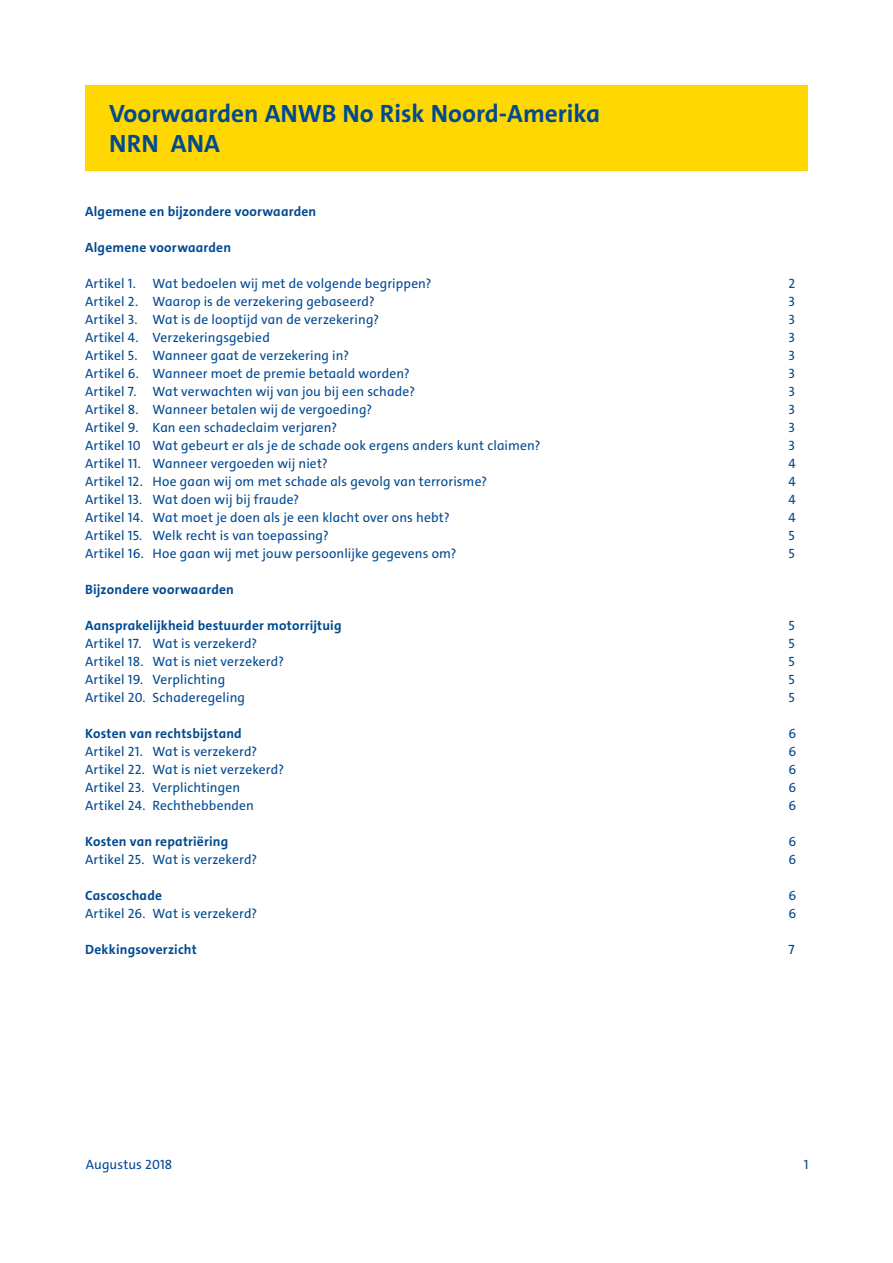
<style>
.page{position:relative;width:893px;height:1263px;background:#fff}
.page>*{position:absolute;margin:0;border:0;box-sizing:border-box;transform-origin:0 0}
.vast_kopje{font:700 25.2px "The Sans C4 s";color:#014a91}
.tekst{font:13.5px "The Sans C4 s";letter-spacing:.01em;color:#014a91}
.tekst-2{font:700 13.5px "The Sans C4 s";letter-spacing:.015em;color:#014a91}
</style>
<div class="page">
<div style="left:86px;top:85px;width:722px;height:86px;background:#ffd801"></div>
<p class="vast_kopje" style="left:109px;top:97px;width:493px">Voorwaarden ANWB No Risk Noord-Amerika</p>
<p class="vast_kopje" style="left:109px;top:128px;width:112px">NRN ANA</p>
<p class="tekst-2" style="left:85px;top:203px;width:233px">Algemene en bijzondere voorwaarden</p>
<p class="tekst-2" style="left:85px;top:239px;width:148px">Algemene voorwaarden</p>
<p class="tekst" style="left:85px;top:275px;width:348px">Artikel 1. Wat bedoelen wij met de volgende begrippen?</p>
<p class="tekst" style="left:789px;top:275px;width:8px">2</p>
<p class="tekst" style="left:85px;top:293px;width:291px">Artikel 2. Waarop is de verzekering gebaseerd?</p>
<p class="tekst" style="left:789px;top:293px;width:8px">3</p>
<p class="tekst" style="left:85px;top:311px;width:296px">Artikel 3. Wat is de looptijd van de verzekering?</p>
<p class="tekst" style="left:789px;top:311px;width:8px">3</p>
<p class="tekst" style="left:85px;top:329px;width:186px">Artikel 4. Verzekeringsgebied</p>
<p class="tekst" style="left:789px;top:329px;width:8px">3</p>
<p class="tekst" style="left:85px;top:347px;width:266px">Artikel 5. Wanneer gaat de verzekering in?</p>
<p class="tekst" style="left:789px;top:347px;width:8px">3</p>
<p class="tekst" style="left:85px;top:365px;width:326px">Artikel 6. Wanneer moet de premie betaald worden?</p>
<p class="tekst" style="left:789px;top:365px;width:8px">3</p>
<p class="tekst" style="left:85px;top:383px;width:332px">Artikel 7. Wat verwachten wij van jou bij een schade?</p>
<p class="tekst" style="left:789px;top:383px;width:8px">3</p>
<p class="tekst" style="left:85px;top:401px;width:289px">Artikel 8. Wanneer betalen wij de vergoeding?</p>
<p class="tekst" style="left:789px;top:401px;width:8px">3</p>
<p class="tekst" style="left:85px;top:419px;width:254px">Artikel 9. Kan een schadeclaim verjaren?</p>
<p class="tekst" style="left:789px;top:419px;width:8px">3</p>
<p class="tekst" style="left:85px;top:437px;width:457px">Artikel 10 Wat gebeurt er als je de schade ook ergens anders kunt claimen?</p>
<p class="tekst" style="left:789px;top:437px;width:8px">3</p>
<p class="tekst" style="left:85px;top:455px;width:244px">Artikel 11. Wanneer vergoeden wij niet?</p>
<p class="tekst" style="left:789px;top:455px;width:9px">4</p>
<p class="tekst" style="left:85px;top:473px;width:404px">Artikel 12. Hoe gaan wij om met schade als gevolg van terrorisme?</p>
<p class="tekst" style="left:789px;top:473px;width:9px">4</p>
<p class="tekst" style="left:85px;top:491px;width:216px">Artikel 13. Wat doen wij bij fraude?</p>
<p class="tekst" style="left:789px;top:491px;width:9px">4</p>
<p class="tekst" style="left:85px;top:509px;width:366px">Artikel 14. Wat moet je doen als je een klacht over ons hebt?</p>
<p class="tekst" style="left:789px;top:509px;width:9px">4</p>
<p class="tekst" style="left:85px;top:527px;width:245px">Artikel 15. Welk recht is van toepassing?</p>
<p class="tekst" style="left:789px;top:527px;width:8px">5</p>
<p class="tekst" style="left:85px;top:545px;width:373px">Artikel 16. Hoe gaan wij met jouw persoonlijke gegevens om?</p>
<p class="tekst" style="left:789px;top:545px;width:8px">5</p>
<p class="tekst-2" style="left:85px;top:581px;width:150px">Bijzondere voorwaarden</p>
<p class="tekst-2" style="left:85px;top:617px;width:258px">Aansprakelijkheid bestuurder motorrijtuig</p>
<p class="tekst" style="left:789px;top:617px;width:8px">5</p>
<p class="tekst" style="left:85px;top:635px;width:174px">Artikel 17. Wat is verzekerd?</p>
<p class="tekst" style="left:789px;top:635px;width:8px">5</p>
<p class="tekst" style="left:85px;top:653px;width:201px">Artikel 18. Wat is niet verzekerd?</p>
<p class="tekst" style="left:789px;top:653px;width:8px">5</p>
<p class="tekst" style="left:85px;top:671px;width:142px">Artikel 19. Verplichting</p>
<p class="tekst" style="left:789px;top:671px;width:8px">5</p>
<p class="tekst" style="left:85px;top:689px;width:162px">Artikel 20. Schaderegeling</p>
<p class="tekst" style="left:789px;top:689px;width:8px">5</p>
<p class="tekst-2" style="left:85px;top:725px;width:158px">Kosten van rechtsbijstand</p>
<p class="tekst" style="left:789px;top:725px;width:9px">6</p>
<p class="tekst" style="left:85px;top:743px;width:174px">Artikel 21. Wat is verzekerd?</p>
<p class="tekst" style="left:789px;top:743px;width:9px">6</p>
<p class="tekst" style="left:85px;top:761px;width:201px">Artikel 22. Wat is niet verzekerd?</p>
<p class="tekst" style="left:789px;top:761px;width:9px">6</p>
<p class="tekst" style="left:85px;top:779px;width:157px">Artikel 23. Verplichtingen</p>
<p class="tekst" style="left:789px;top:779px;width:9px">6</p>
<p class="tekst" style="left:85px;top:797px;width:171px">Artikel 24. Rechthebbenden</p>
<p class="tekst" style="left:789px;top:797px;width:9px">6</p>
<p class="tekst-2" style="left:85px;top:833px;width:145px">Kosten van repatriëring</p>
<p class="tekst" style="left:789px;top:833px;width:9px">6</p>
<p class="tekst" style="left:85px;top:851px;width:174px">Artikel 25. Wat is verzekerd?</p>
<p class="tekst" style="left:789px;top:851px;width:9px">6</p>
<p class="tekst-2" style="left:85px;top:887px;width:79px">Cascoschade</p>
<p class="tekst" style="left:789px;top:887px;width:9px">6</p>
<p class="tekst" style="left:85px;top:905px;width:174px">Artikel 26. Wat is verzekerd?</p>
<p class="tekst" style="left:789px;top:905px;width:9px">6</p>
<p class="tekst-2" style="left:85px;top:941px;width:113px">Dekkingsoverzicht</p>
<p class="tekst" style="left:789px;top:941px;width:8px">7</p>
<p class="tekst" style="left:86px;top:1155px;width:88px">Augustus 2018</p>
<p class="tekst" style="left:804px;top:1155px;width:6px">1</p>
</div>
